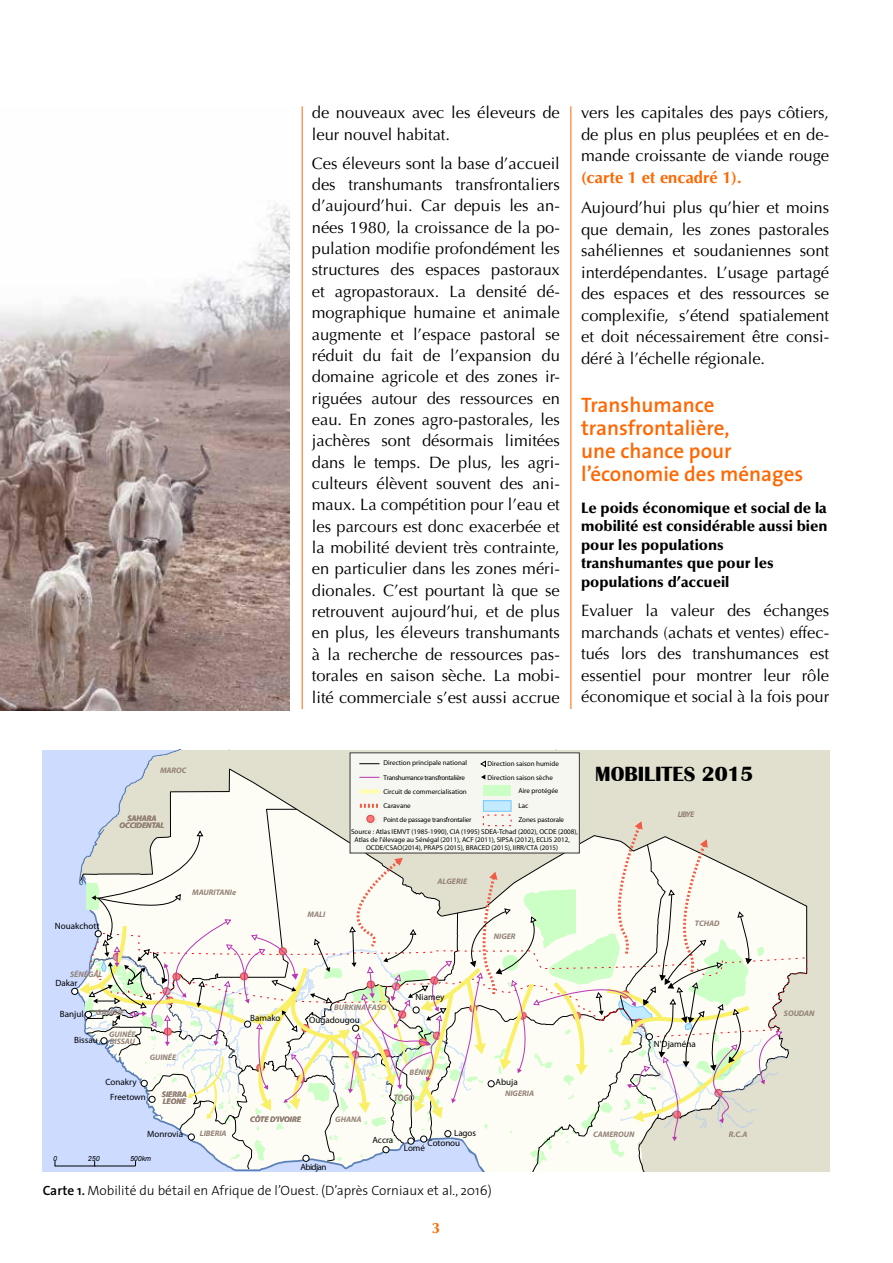
<style>
.page{position:relative;width:893px;height:1263px;background:#fff}
.page>*{position:absolute;margin:0;border:0;box-sizing:border-box;transform-origin:0 0}
.t1{font:700 21.15px "Britannic";color:#000}
.t2{font:600 21px/23.1px "The Sans";color:#f60}
.t3{font:16.5px/21.3px "Optima";color:#000;text-align:justify}
.t4{font:700 16.5px "Optima";color:#f60}
.t5{font:900 15px/18.6px "Optima";color:#000}
.t6{font:700 15px "Optima";color:#f60}
.t7{font:300 13.5px "The Sans";color:#000}
.t8{font:italic 700 9.6px "Myriad Pro";color:#938176;scale:.84 1}
.t9{font:9px "Futura T";color:#000}
.t10{font:9px "Futura T";letter-spacing:-.07em;color:#000}
.t11{font:italic 700 8.1px/7.1px "Myriad Pro";color:#938176}
.t12{font:7.05px/14.1px "Myriad Pro";color:#000}
.t13{font:7.05px "Myriad Pro";letter-spacing:-.025em;color:#000}
.t14{font:italic 7.05px "Arial";color:#000}
.s1{font-weight:600}
</style>
<div class="page">
<hr style="left:302px;top:106px;width:1px;height:603px;background:#f60">
<div style="left:43px;top:750px;width:781px;height:421px;background:#ccdbff"></div>
<div style="left:71px;top:988px;width:7px;height:7px;border:1px solid #000;border-radius:50%"></div>
<svg style="left:72px;top:749px;width:757px;height:422px;background:#e8e9e0"></svg>
<hr style="left:55px;top:1166px;width:40px;height:1px;background:#000">
<hr style="left:95px;top:1166px;width:40px;height:1px;background:#000">
<img style="left:0;top:204px;width:290px;height:506px">
<hr style="left:570px;top:106px;width:1px;height:603px;background:#f60">
<p class="t3" style="left:312px;top:102px;width:250px">de nouveaux avec les éleveurs de leur nouvel habitat.</p>
<p class="t3" style="left:312px;top:153px;width:250px">Ces éleveurs sont la base d’accueil des transhumants transfrontaliers d’aujourd’hui. Car depuis les an&shy;nées 1980, la croissance de la po&shy;pulation modifie profondément les structures des espaces pastoraux et agropastoraux. La densité dé&shy;mographique humaine et animale augmente et l’espace pastoral se réduit du fait de l’expansion du domaine agricole et des zones ir&shy;riguées autour des ressources en eau. En zones agro-pastorales, les jachères sont désormais limitées dans le temps. De plus, les agri&shy;culteurs élèvent souvent des ani&shy;maux. La compétition pour l’eau et les parcours est donc exacerbée et la mobilité devient très contrainte, en particulier dans les zones méri&shy;dionales. C’est pourtant là que se retrouvent aujourd’hui, et de plus en plus, les éleveurs transhumants à la recherche de ressources pas&shy;torales en saison sèche. La mobi&shy;lité commerciale s’est aussi accrue</p>
<p class="t3" style="left:581px;top:102px;width:250px">vers les capitales des pays côtiers, de plus en plus peuplées et en de&shy;mande croissante de viande rouge</p>
<p class="t4" style="left:581px;top:168px;width:162px">(carte 1 et encadré 1).</p>
<p class="t3" style="left:581px;top:197px;width:250px">Aujourd’hui plus qu’hier et moins que demain, les zones pastorales sahéliennes et soudaniennes sont interdépendantes. L’usage partagé des espaces et des ressources se complexifie, s’étend spatialement et doit nécessairement être consi&shy;déré à l’échelle régionale.</p>
<p class="t2" style="left:581px;top:393px;width:224px">Transhumance transfrontalière,<br>une chance pour l’économie des ménages</p>
<p class="t5" style="left:581px;top:498px;width:248px">Le poids économique et social de la mobilité est considérable aussi bien pour les populations transhumantes que pour les populations d’accueil</p>
<p class="t3" style="left:581px;top:600px;width:250px">Evaluer la valeur des échanges marchands (achats et ventes) effec&shy;tués lors des transhumances est essentiel pour montrer leur rôle économique et social à la fois pour</p>
<p class="t11" style="left:160px;top:766px;width:28px">MAROC</p>
<p class="t11" style="left:120px;top:815px;width:46px;text-align:center">SAHARA<br>OCCIDENTAL</p>
<p class="t9" style="left:55px;top:920px;width:46px">Nouakchott</p>
<p class="t11" style="left:192px;top:888px;width:45px">MAURITANIe</p>
<p class="t11" style="left:70px;top:970px;width:34px">SÉNÉGAL</p>
<p class="t9" style="left:55px;top:978px;width:24px">Dakar</p>
<p class="t9" style="left:60px;top:1008px;width:25px">Banjul</p>
<p class="t11" style="left:96px;top:1009px;width:30px">GAMBIE</p>
<p class="t9" style="left:74px;top:1034px;width:25px">Bissau</p>
<p class="t11" style="left:109px;top:1030px;width:28px">GUINÉE<br>BISSAU</p>
<p class="t9" style="left:105px;top:1076px;width:33px">Conakry</p>
<p class="t11" style="left:150px;top:1053px;width:28px">GUINÉE</p>
<p class="t9" style="left:110px;top:1092px;width:37px">Freetown</p>
<p class="t11" style="left:162px;top:1091px;width:26px">SIERRA<br>LEONE</p>
<p class="t9" style="left:147px;top:1128px;width:38px">Monrovia</p>
<p class="t14" style="left:53px;top:1153px;width:5px">0</p>
<p class="t14" style="left:88px;top:1153px;width:13px">250</p>
<p class="t14" style="left:130px;top:1153px;width:23px">500km</p>
<p class="t11" style="left:200px;top:1130px;width:28px">LIBERIA</p>
<p class="t12" style="left:384px;top:756px;width:85px">Direction principale national<br>Transhumance transfrontalière<br>Circuit de commercialisation<br>Caravane</p>
<p class="t1" style="left:595px;top:762px;width:160px">MOBILITES 2015</p>
<p class="t13" style="left:384px;top:815px;width:89px">Point de passage transfrontalier</p>
<p class="t12" style="left:488px;top:756px;width:73px">Direction saison humide<br>Direction saison sèche</p>
<p class="t12" style="left:518px;top:798px;width:47px">Lac<br>Zones pastorale</p>
<p class="t12" style="left:351px;top:824px;width:228px">Source : Atlas IEMVT (1985-1990), CIA (1995) SDEA-Tchad (2002), OCDE (2008),</p>
<p class="t12" style="left:354px;top:832px;width:217px">Atlas de l'élevage au Sénégal (2011), ACF (2011), SIPSA (2012), ECLIS 2012,</p>
<p class="t12" style="left:366px;top:841px;width:194px">OCDE/CSAO(2014), PRAPS (2015), BRACED (2015), IIRR/CTA (2015)</p>
<p class="t12" style="left:518px;top:783px;width:42px">Aire protégée</p>
<p class="t11" style="left:678px;top:810px;width:18px">LIBYE</p>
<p class="t11" style="left:308px;top:911px;width:19px">MALI</p>
<p class="t11" style="left:438px;top:877px;width:31px">ALGERIE</p>
<p class="t11" style="left:494px;top:932px;width:23px">NIGER</p>
<p class="t11" style="left:334px;top:1003px;width:54px">BURKINA FASO</p>
<p class="t9" style="left:250px;top:1013px;width:32px">Bamako</p>
<p class="t9" style="left:309px;top:1015px;width:52px">Ougadougou</p>
<p class="t9" style="left:416px;top:991px;width:30px">Niamey</p>
<p class="t11" style="left:410px;top:1068px;width:23px">BÉNIN</p>
<p class="t11" style="left:250px;top:1116px;width:52px">CÔTE D'IVOIRE</p>
<p class="t11" style="left:335px;top:1116px;width:28px">GHANA</p>
<p class="t10" style="left:301px;top:1162px;width:27px">Abidjan</p>
<p class="t8" style="left:394px;top:1091px;width:26px">TOGO</p>
<p class="t9" style="left:373px;top:1134px;width:22px">Accra</p>
<p class="t9" style="left:454px;top:1127px;width:23px">Lagos</p>
<p class="t9" style="left:428px;top:1138px;width:34px">Cotonou</p>
<p class="t9" style="left:404px;top:1143px;width:23px">Lomé</p>
<p class="t9" style="left:495px;top:1076px;width:24px">Abuja</p>
<p class="t11" style="left:505px;top:1089px;width:31px">NIGERIA</p>
<p class="t11" style="left:695px;top:919px;width:26px">TCHAD</p>
<p class="t9" style="left:654px;top:1038px;width:43px">N'Djaména</p>
<p class="t11" style="left:593px;top:1131px;width:43px">CAMEROUN</p>
<p class="t11" style="left:729px;top:1130px;width:20px">R.C.A</p>
<p class="t11" style="left:784px;top:1009px;width:32px">SOUDAN</p>
<p class="t7" style="left:43px;top:1179px;width:451px"><span class="s1">Carte 1.</span> Mobilité du bétail en Afrique de l’Ouest. (D’après Corniaux et al., 2016)</p>
<p class="t6" style="left:432px;top:1219px;width:10px">3</p>
</div>
